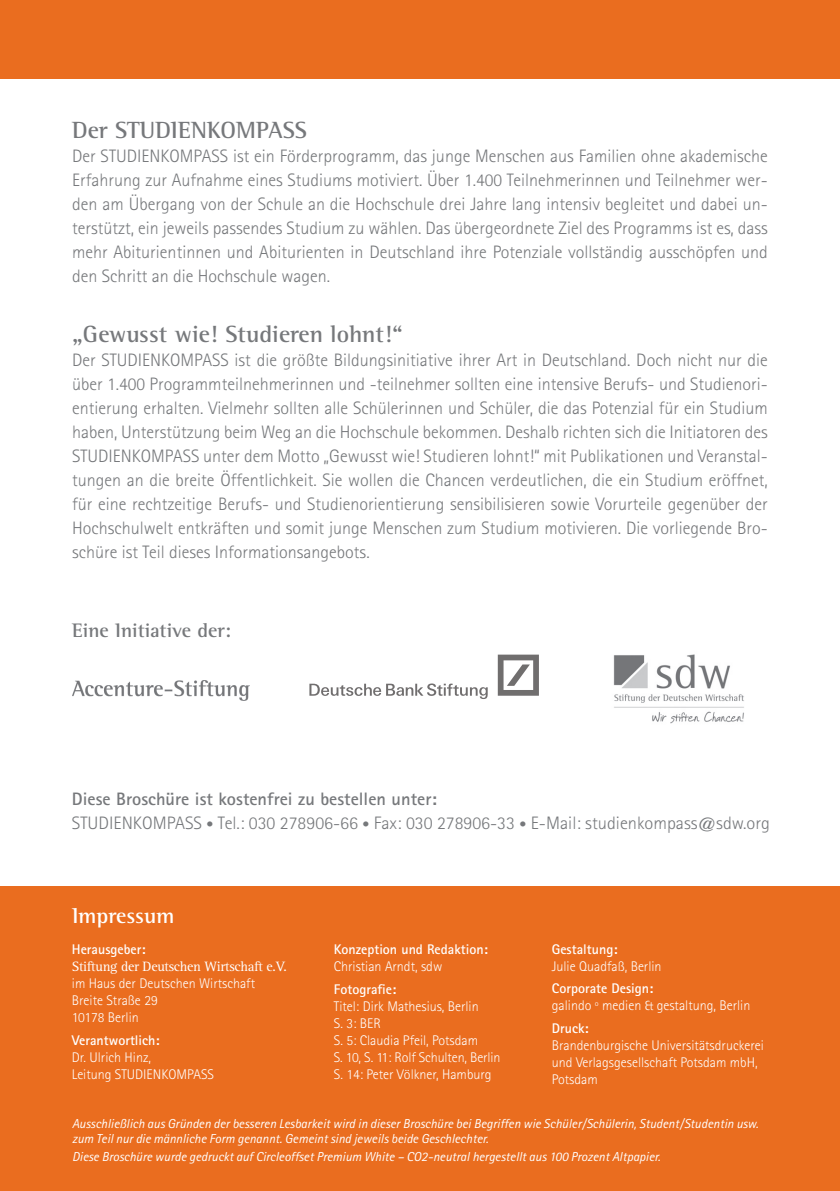
<style>
.page{position:relative;width:840px;height:1191px;background:#fff}
.page>*{position:absolute;margin:0;border:0;box-sizing:border-box;transform-origin:0 0}
.t1{font:700 24px "Rotis Semi Serif";color:#76787b}
.t2{font:700 22px "Rotis Semi Serif";color:#fff}
.t3{font:700 20px "Rotis Semi Serif";color:#76787b}
.t4{font:300 18px/24px "Rotis Sans Serif";color:#76787b;text-align:justify}
.t5{font:300 14px/17px "Rotis Sans Serif";color:#fff}
.t6{font:700 14px "Rotis Sans Serif";color:#fff}
.t7{font:14px "Rotis Serif";letter-spacing:-.02em;color:#fff}
.t8{font:italic 13px/15px "Rotis Sans Serif";color:#fff}
.s1{font-weight:700}
.s2{font-size:14px}
</style>
<div class="page">
<div style="left:0;top:886px;width:839px;height:305px;background:#ea6d1f"></div>
<div style="left:0;top:0;width:839px;height:78px;background:#ea6d1f"></div>
<img style="left:613px;top:654px;width:131px;height:70px">
<img style="left:72px;top:680px;width:177px;height:20px">
<svg style="left:309px;top:654px;width:229px;height:45px"></svg>
<h1 class="t1" style="left:72px;top:116px;width:236px">Der STUDIENKOMPASS</h1>
<p class="t4" style="left:72px;top:144px;width:697px">Der STUDIENKOMPASS ist ein Förderprogramm, das junge Menschen aus Familien ohne akademische Erfahrung zur Aufnahme eines Studiums motiviert. Über 1.400 Teilnehmerinnen und Teilnehmer wer&shy;den am Übergang von der Schule an die Hochschule drei Jahre lang intensiv begleitet und dabei un&shy;terstützt, ein jeweils passendes Studium zu wählen. Das übergeordnete Ziel des Programms ist es, dass mehr Abiturientinnen und Abiturienten in Deutschland ihre Potenziale vollständig ausschöpfen und den Schritt an die Hochschule wagen.</p>
<h1 class="t1" style="left:72px;top:320px;width:332px">„Gewusst wie! Studieren lohnt!“</h1>
<p class="t4" style="left:72px;top:348px;width:697px">Der STUDIENKOMPASS ist die größte Bildungsinitiative ihrer Art in Deutschland. Doch nicht nur die über 1.400 Programmteilnehmerinnen und -teilnehmer sollten eine intensive Berufs- und Studienori&shy;entierung erhalten. Vielmehr sollten alle Schülerinnen und Schüler, die das Potenzial für ein Studium haben, Unterstützung beim Weg an die Hochschule bekommen. Deshalb richten sich die Initiatoren des STUDIENKOMPASS unter dem Motto „Gewusst wie! Studieren lohnt!“ mit Publikationen und Veranstal&shy;tungen an die breite Öffentlichkeit. Sie wollen die Chancen verdeutlichen, die ein Studium eröffnet, für eine rechtzeitige Berufs- und Studienorientierung sensibilisieren sowie Vorurteile gegenüber der Hochschulwelt entkräften und somit junge Menschen zum Studium motivieren. Die vorliegende Bro&shy;schüre ist Teil dieses Informationsangebots.</p>
<p class="t3" style="left:72px;top:618px;width:160px">Eine Initiative der:</p>
<p class="t4" style="left:72px;top:787px;width:699px"><span class="s1">Diese Broschüre ist kostenfrei zu bestellen unter:<br></span>STUDIENKOMPASS <span class="s2">•</span> Tel.: 030 278906-66 <span class="s2">•</span> Fax: 030 278906-33 <span class="s2">•</span> E-Mail: studienkompass@sdw.org</p>
<p class="t2" style="left:72px;top:902px;width:104px">Impressum</p>
<p class="t6" style="left:551px;top:940px;width:67px">Gestaltung:</p>
<p class="t5" style="left:551px;top:957px;width:111px">Julie Quadfaß, Berlin</p>
<p class="t6" style="left:551px;top:980px;width:103px">Corporate Design:</p>
<p class="t5" style="left:551px;top:997px;width:200px">galindo º medien &amp; gestaltung, Berlin</p>
<p class="t6" style="left:551px;top:1019px;width:38px">Druck:</p>
<p class="t5" style="left:551px;top:1037px;width:213px">Brandenburgische Universitätsdruckerei und Verlagsgesellschaft Potsdam mbH,<br>Potsdam</p>
<p class="t8" style="left:72px;top:1115px;width:687px">Ausschließlich aus Gründen der besseren Lesbarkeit wird in dieser Broschüre bei Begriffen wie Schüler/Schülerin, Student/Studentin usw. zum Teil nur die männliche Form genannt. Gemeint sind jeweils beide Geschlechter.</p>
<p class="t8" style="left:72px;top:1149px;width:589px">Diese Broschüre wurde gedruckt auf Circleoffset Premium White – CO2-neutral hergestellt aus 100 Prozent Altpapier.</p>
<p class="t6" style="left:334px;top:940px;width:155px">Konzeption und Redaktion:</p>
<p class="t5" style="left:334px;top:957px;width:110px">Christian Arndt, sdw</p>
<p class="t6" style="left:334px;top:980px;width:64px">Fotografie:</p>
<p class="t5" style="left:334px;top:997px;width:168px">Titel: Dirk Mathesius, Berlin<br>S. 3: BER<br>S. 5: Claudia Pfeil, Potsdam<br>S. 10, S. 11: Rolf Schulten, Berlin<br>S. 14: Peter Völkner, Hamburg</p>
<p class="t6" style="left:72px;top:940px;width:75px">Herausgeber:</p>
<p class="t7" style="left:72px;top:958px;width:216px">Stiftung der Deutschen Wirtschaft e.V.</p>
<p class="t5" style="left:72px;top:974px;width:185px">im Haus der Deutschen Wirtschaft<br>Breite Straße 29<br>10178 Berlin</p>
<p class="t6" style="left:72px;top:1031px;width:89px">Verantwortlich:</p>
<p class="t5" style="left:72px;top:1048px;width:144px">Dr. Ulrich Hinz,<br>Leitung STUDIENKOMPASS</p>
</div>
